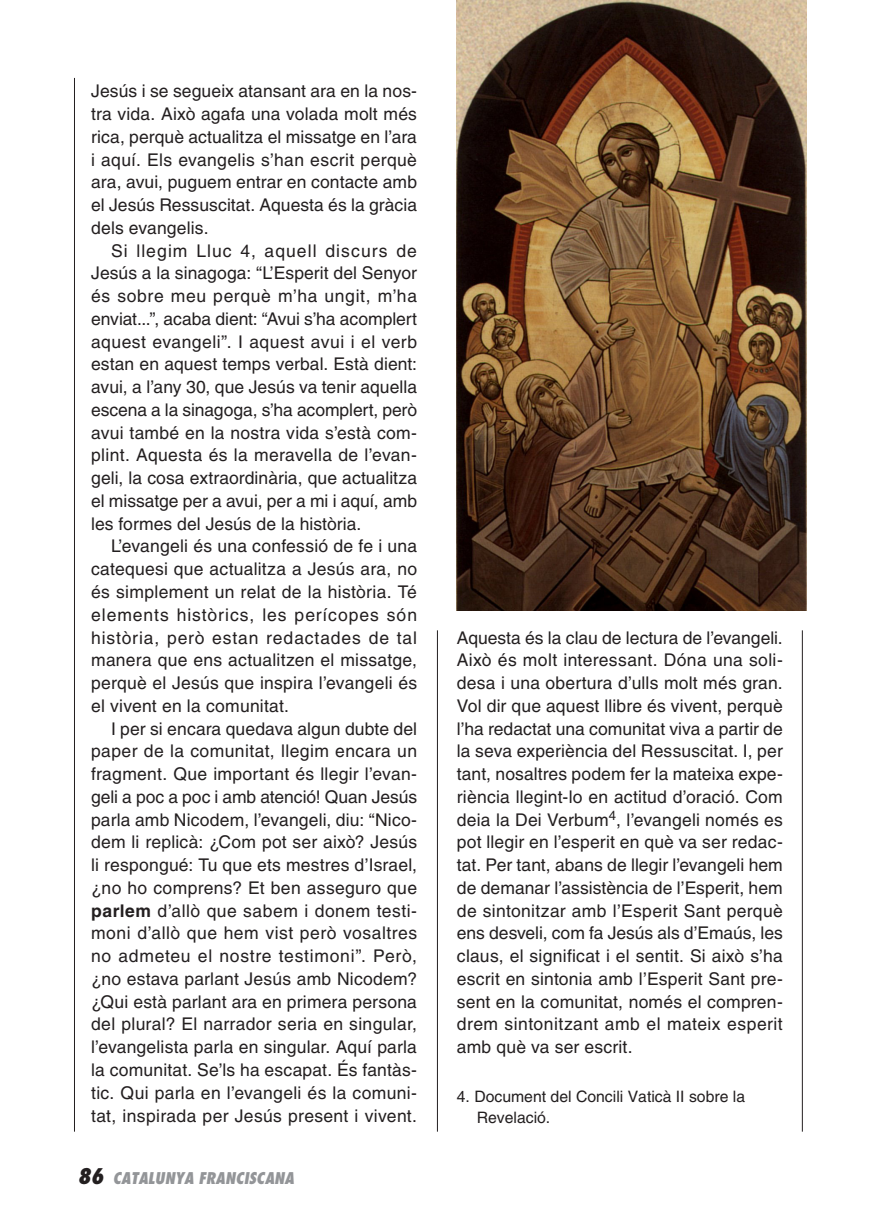
<style>
.page{position:relative;width:874px;height:1221px;background:#fff}
.page>*{position:absolute;margin:0;border:0;box-sizing:border-box;transform-origin:0 0}
.t1{font:17.5px/22.8px "Helvetica LT Std";letter-spacing:.015em;color:#231f20;text-align:justify}
.t2{font:15.75px/21px "Helvetica LT Std";color:#231f20}
.t3{font:italic 800 condensed 15.75px "Futura Std";color:#939598}
.s1{font-weight:700}
.s2{font-size:21px;color:#231f20}
</style>
<div class="page">
<img style="left:456px;top:0;width:350px;height:610px">
<hr style="left:801px;top:630px;width:1px;height:501px;background:#231f20">
<hr style="left:74px;top:78px;width:1px;height:1053px;background:#231f20">
<hr style="left:437px;top:630px;width:1px;height:501px;background:#231f20">
<p class="t1" style="left:91px;top:80px;width:327px">Jesús i se segueix atansant ara en la nos&shy;tra vida. Això agafa una volada molt més rica, perquè actualitza el missatge en l’ara i aquí. Els evangelis s’han escrit perquè ara, avui, puguem entrar en contacte amb el Jesús Ressuscitat. Aquesta és la gràcia dels evangelis.</p>
<p class="t1" style="left:91px;top:239px;width:327px;text-indent:20px">Si llegim Lluc 4, aquell discurs de Jesús a la sinagoga: “L’Esperit del Senyor és sobre meu perquè m’ha ungit, m’ha enviat...”, acaba dient: “Avui s’ha acomplert aquest evangeli”. I aquest avui i el verb estan en aquest temps verbal. Està dient: avui, a l’any 30, que Jesús va tenir aquella escena a la sinagoga, s’ha acomplert, però avui també en la nostra vida s’està com&shy;plint. Aquesta és la meravella de l’evan&shy;geli, la cosa extraordinària, que actualitza el missatge per a avui, per a mi i aquí, amb les formes del Jesús de la història.</p>
<p class="t1" style="left:91px;top:535px;width:327px;text-indent:20px">L’evangeli és una confessió de fe i una catequesi que actualitza a Jesús ara, no és simplement un relat de la història. Té elements històrics, les perícopes són història, però estan redactades de tal manera que ens actualitzen el missatge, perquè el Jesús que inspira l’evangeli és el vivent en la comunitat.</p>
<p class="t1" style="left:91px;top:717px;width:327px;text-indent:20px">I per si encara quedava algun dubte del paper de la comunitat, llegim encara un fragment. Que important és llegir l’evan&shy;geli a poc a poc i amb atenció! Quan Jesús parla amb Nicodem, l’evangeli, diu: “Nico&shy;dem li replicà: ¿Com pot ser això? Jesús li respongué: Tu que ets mestres d’Israel, ¿no ho comprens? Et ben asseguro que <span class="s1">parlem</span> d’allò que sabem i donem testi&shy;moni d’allò que hem vist però vosaltres no admeteu el nostre testimoni”. Però, ¿no estava parlant Jesús amb Nicodem? ¿Qui està parlant ara en primera persona del plural? El narrador seria en singular, l’evangelista parla en singular. Aquí parla la comunitat. Se’ls ha escapat. És fantàs&shy;tic. Qui parla en l’evangeli és la comuni&shy;tat, inspirada per Jesús present i vivent.</p>
<p class="t3" style="left:78px;top:1167px;width:217px"><span class="s2">86</span> CATALUNYA FRANCISCANA</p>
<p class="t1" style="left:456px;top:626px;width:327px">Aquesta és la clau de lectura de l’evangeli.<br>Això és molt interessant. Dóna una soli&shy;desa i una obertura d’ulls molt més gran.<br>Vol dir que aquest llibre és vivent, perquè l’ha redactat una comunitat viva a partir de la seva experiència del Ressuscitat. I, per tant, nosaltres podem fer la mateixa expe&shy;riència llegint-lo en actitud d’oració. Com deia la Dei Verbum<sup>4</sup>, l’evangeli només es pot llegir en l’esperit en què va ser redac&shy;tat. Per tant, abans de llegir l’evangeli hem de demanar l’assistència de l’Esperit, hem de sintonitzar amb l’Esperit Sant perquè ens desveli, com fa Jesús als d’Emaús, les claus, el significat i el sentit. Si això s’ha escrit en sintonia amb l’Esperit Sant pre&shy;sent en la comunitat, només el compren&shy;drem sintonitzant amb el mateix esperit amb què va ser escrit.</p>
<p class="t2" style="left:476px;top:1086px;width:270px;text-indent:-20px">4. Document del Concili Vaticà II sobre la<br>Revelació.</p>
</div>
